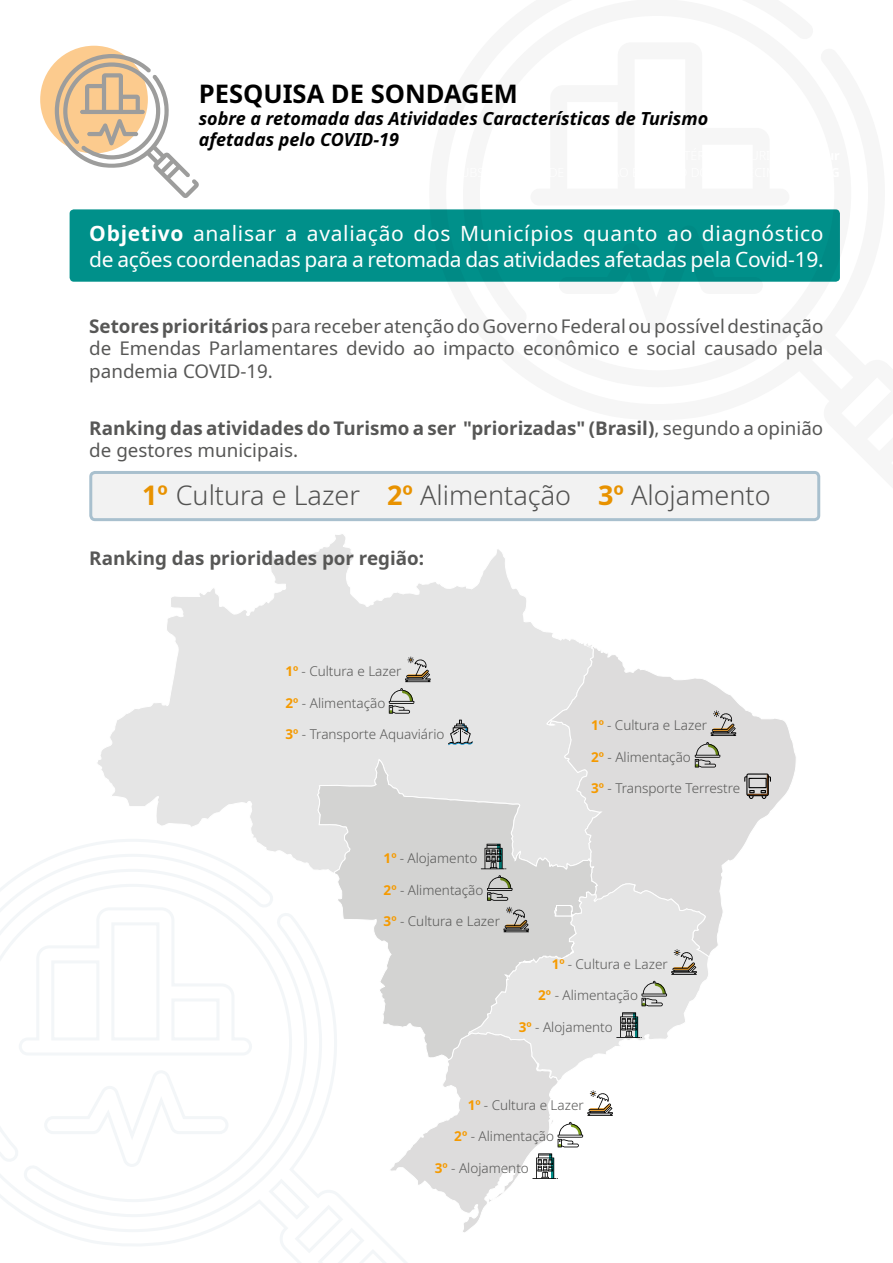
<style>
.page{position:relative;width:893px;height:1263px;background:#fff}
.page>*{position:absolute;margin:0;border:0;box-sizing:border-box;transform-origin:0 0}
.t1{font:300 27px "Noto Sans";color:#575756}
.t2{font:700 25.5px "Noto Sans";color:#000}
.t3{font:21px/25.2px "Noto Sans";letter-spacing:-.015em;color:#fff}
.t4{font:18.75px/22.5px "Noto Sans";color:#575756;text-align:justify}
.t5{font:700 18.75px/22.5px "Noto Sans";color:#575756}
.t6{font:italic 700 18px/21.6px "Noto Sans";color:#000}
.t7{font:300 13.5px "Noto Sans";color:#575756}
.s1{font-weight:700}
.s2{font-weight:400}
.s3{font-weight:700;color:#f59a00}
</style>
<div class="page">
<svg style="left:97px;top:534px;width:449px;height:303px"></svg>
<svg style="left:546px;top:632px;width:250px;height:321px"></svg>
<svg style="left:586px;top:643px;width:7px;height:5px"></svg>
<svg style="left:598px;top:883px;width:112px;height:157px;background:#e6e6e6"></svg>
<svg style="left:317px;top:758px;width:281px;height:254px;background:#dcdcdb"></svg>
<svg style="left:554px;top:905px;width:20px;height:17px"></svg>
<div style="left:40px;top:46px;width:108px;height:107px;background:#fccb8e;border-radius:50%"></div>
<svg style="left:429px;top:476px;width:392px;height:65px"></svg>
<svg style="left:0;top:837px;width:446px;height:426px"></svg>
<div style="left:70px;top:209px;width:770px;height:73px;background:#00908a;border-radius:4px"></div>
<svg style="left:55px;top:54px;width:144px;height:144px"></svg>
<svg style="left:671px;top:949px;width:26px;height:26px"></svg>
<svg style="left:641px;top:981px;width:26px;height:25px"></svg>
<svg style="left:389px;top:1012px;width:253px;height:221px"></svg>
<svg style="left:711px;top:710px;width:25px;height:26px"></svg>
<svg style="left:695px;top:742px;width:25px;height:25px"></svg>
<svg style="left:744px;top:773px;width:27px;height:26px"></svg>
<svg style="left:481px;top:844px;width:25px;height:25px"></svg>
<svg style="left:487px;top:875px;width:25px;height:26px"></svg>
<svg style="left:503px;top:907px;width:26px;height:25px"></svg>
<svg style="left:405px;top:657px;width:26px;height:25px"></svg>
<svg style="left:389px;top:688px;width:25px;height:26px"></svg>
<svg style="left:448px;top:720px;width:25px;height:25px"></svg>
<div style="left:91px;top:472px;width:728px;height:48px;background:#f2f2f2;border-radius:4px"></div>
<div style="left:89px;top:471px;width:731px;height:50px;border:3px solid #a9c0ce;border-radius:4px"></div>
<h2 class="t2" style="left:199px;top:76px;width:321px">PESQUISA DE SONDAGEM</h2>
<h3 class="t6" style="left:199px;top:108px;width:511px">sobre a retomada das Atividades Características de Turismo afetadas pelo COVID-19</h3>
<h3 class="t3" style="left:89px;top:222px;width:736px"><span class="s1">Objetivo</span> analisar a avaliação dos Municípios quanto ao diagnóstico de ações coordenadas para a retomada das atividades afetadas pela Covid-19.</h3>
<h3 class="t4" style="left:89px;top:315px;width:736px"><span class="s1">Setores prioritários</span> para receber atenção do Governo Federal ou possível destinação de Emendas Parlamentares devido ao impacto econômico e social causado pela pandemia COVID-19.</h3>
<h3 class="t5" style="left:89px;top:417px;width:736px">Ranking das atividades do Turismo a ser "priorizadas" (Brasil)<span class="s2">, segundo a opinião de gestores municipais.</span></h3>
<h1 class="t1" style="left:142px;top:476px;width:630px"><span class="s3">1º</span> Cultura e Lazer <span class="s3">2º</span> Alimentação <span class="s3">3º</span> Alojamento</h1>
<h3 class="t5" style="left:89px;top:548px;width:336px">Ranking das prioridades por região:</h3>
<p class="t7" style="left:285px;top:662px;width:118px"><span class="s3">1º</span> - Cultura e Lazer</p>
<p class="t7" style="left:285px;top:693px;width:101px"><span class="s3">2º</span> - Alimentação</p>
<p class="t7" style="left:285px;top:725px;width:161px"><span class="s3">3º</span> - Transporte Aquaviário</p>
<p class="t7" style="left:591px;top:716px;width:118px"><span class="s3">1º</span> - Cultura e Lazer</p>
<p class="t7" style="left:591px;top:747px;width:101px"><span class="s3">2º</span> - Alimentação</p>
<p class="t7" style="left:591px;top:779px;width:151px"><span class="s3">3º</span> - Transporte Terrestre</p>
<p class="t7" style="left:384px;top:849px;width:95px"><span class="s3">1º</span> - Alojamento</p>
<p class="t7" style="left:384px;top:880px;width:101px"><span class="s3">2º</span> - Alimentação</p>
<p class="t7" style="left:384px;top:912px;width:118px"><span class="s3">3º</span> - Cultura e Lazer</p>
<p class="t7" style="left:552px;top:954px;width:118px"><span class="s3">1º</span> - Cultura e Lazer</p>
<p class="t7" style="left:538px;top:986px;width:101px"><span class="s3">2º</span> - Alimentação</p>
<p class="t7" style="left:519px;top:1017px;width:96px"><span class="s3">3º</span> - Alojamento</p>
<p class="t7" style="left:468px;top:1095px;width:118px"><span class="s3">1º</span> - Cultura e Lazer</p>
<p class="t7" style="left:454px;top:1127px;width:101px"><span class="s3">2º</span> - Alimentação</p>
<p class="t7" style="left:435px;top:1158px;width:96px"><span class="s3">3º</span> - Alojamento</p>
</div>
